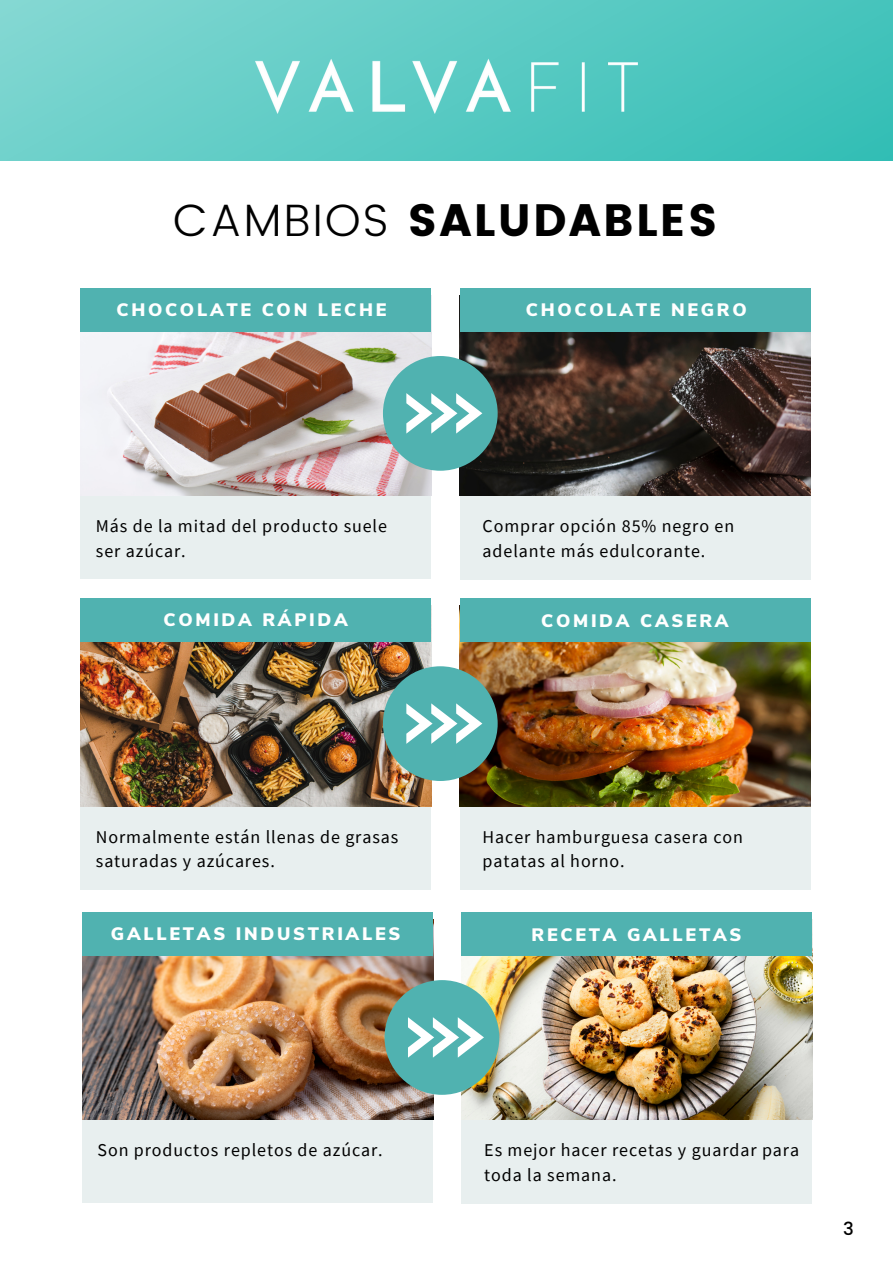
<style>
.page{position:relative;width:893px;height:1264px;background:#fff}
.page>*{position:absolute;margin:0;border:0;box-sizing:border-box;transform-origin:0 0}
.t1{font:45.3px "Poppins";letter-spacing:.05em;color:#000}
.t2{font:18px/24.8px "Source Sans Pro";letter-spacing:.05em;color:#000}
.t3{font:900 18px "Nunito Sans";letter-spacing:.15em;color:#fff}
.t4{font:500 18px "Poppins";color:#000}
.s1{font-weight:300}
</style>
<div class="page">
<div style="left:460px;top:296px;width:350px;height:283px;background:#e8efef"></div>
<img style="left:460px;top:332px;width:350px;height:164px">
<div style="left:460px;top:288px;width:350px;height:44px;background:#50b2b0"></div>
<div style="left:80px;top:295px;width:351px;height:284px;background:#e8efef"></div>
<img style="left:80px;top:295px;width:351px;height:201px">
<div style="left:81px;top:288px;width:350px;height:44px;background:#50b2b0"></div>
<div style="left:383px;top:356px;width:114px;height:114px;background:#50b2b0;border-radius:50%"></div>
<svg style="left:406px;top:393px;width:76px;height:40px"></svg>
<div style="left:80px;top:606px;width:351px;height:283px;background:#e8efef"></div>
<img style="left:80px;top:606px;width:351px;height:200px">
<div style="left:81px;top:598px;width:350px;height:44px;background:#50b2b0"></div>
<div style="left:460px;top:606px;width:350px;height:283px;background:#e8efef"></div>
<img style="left:460px;top:642px;width:350px;height:164px">
<div style="left:460px;top:598px;width:350px;height:44px;background:#50b2b0"></div>
<div style="left:383px;top:666px;width:114px;height:115px;background:#50b2b0;border-radius:50%"></div>
<svg style="left:406px;top:703px;width:76px;height:40px"></svg>
<div style="left:82px;top:919px;width:351px;height:283px;background:#e8efef"></div>
<img style="left:82px;top:956px;width:351px;height:163px">
<div style="left:82px;top:912px;width:351px;height:44px;background:#50b2b0"></div>
<div style="left:461px;top:920px;width:351px;height:283px;background:#e8efef"></div>
<img style="left:461px;top:956px;width:351px;height:163px">
<div style="left:461px;top:912px;width:351px;height:44px;background:#50b2b0"></div>
<div style="left:384px;top:980px;width:115px;height:114px;background:#50b2b0;border-radius:50%"></div>
<svg style="left:408px;top:1017px;width:76px;height:40px"></svg>
<div style="left:1px;top:0;width:891px;height:161px;background:linear-gradient(to right,#7cd5d0,#3cc1b9)"></div>
<img style="left:115px;top:44px;width:662px;height:91px">
<h1 class="t1" style="left:173px;top:193px;width:546px"><span class="s1">CAMBIOS</span> SALUDABLES</h1>
<p class="t3" style="left:116px;top:297px;width:271px">CHOCOLATE CON LECHE</p>
<p class="t3" style="left:526px;top:297px;width:222px">CHOCOLATE NEGRO</p>
<p class="t2" style="left:96px;top:513px;width:292px">Más de la mitad del producto suele ser azúcar.</p>
<p class="t3" style="left:163px;top:607px;width:186px">COMIDA RÁPIDA</p>
<p class="t2" style="left:482px;top:513px;width:253px">Comprar opción 85% negro en adelante más edulcorante.</p>
<p class="t3" style="left:541px;top:608px;width:189px">COMIDA CASERA</p>
<p class="t2" style="left:96px;top:823px;width:304px">Normalmente están llenas de grasas saturadas y azúcares.</p>
<p class="t2" style="left:482px;top:823px;width:262px">Hacer hamburguesa casera con patatas al horno.</p>
<p class="t3" style="left:111px;top:921px;width:291px">GALLETAS INDUSTRIALES</p>
<p class="t3" style="left:531px;top:922px;width:211px">RECETA GALLETAS</p>
<p class="t2" style="left:97px;top:1137px;width:287px">Son productos repletos de azúcar.</p>
<p class="t2" style="left:484px;top:1137px;width:316px">Es mejor hacer recetas y guardar para toda la semana.</p>
<p class="t4" style="left:843px;top:1215px;width:12px">3</p>
</div>
